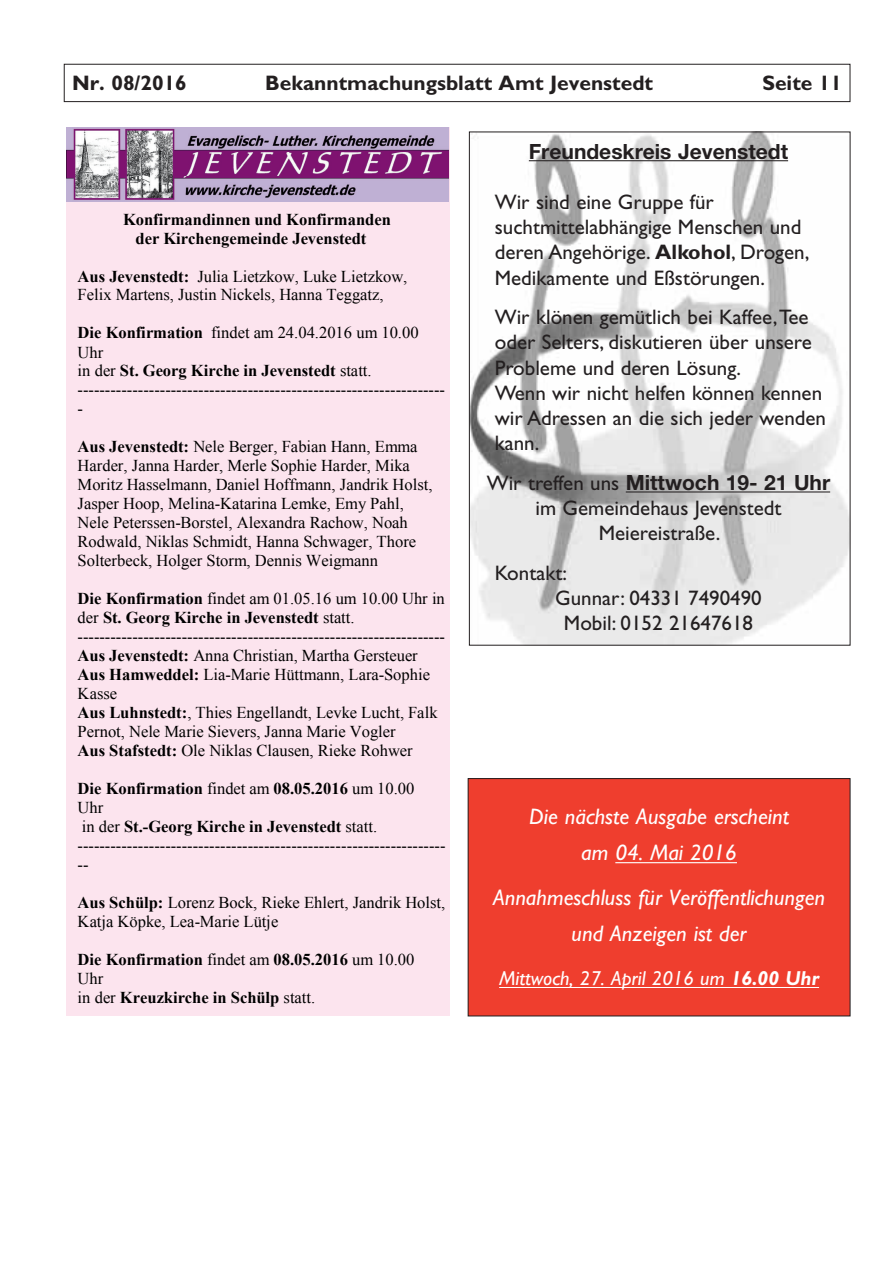
<style>
.page{position:relative;width:893px;height:1263px;background:#fff}
.page>*{position:absolute;margin:0;border:0;box-sizing:border-box;transform-origin:0 0}
.t1{font:italic 22.5px/36px "Gill Sans Std";color:#fff;text-align:center}
.t2{font:21px/25.2px "Gill Sans Std";color:#231f20}
.t3{font:700 21px "Helvetica Neue LT Pro";color:#231f20}
.t4{font:700 21px "Gill Sans Std";color:#231f20}
.t5{font:italic 20.25px "Gill Sans Std";color:#fff}
.t6{font:16.5px/18.9px "Times New Roman";color:#000}
.t7{font:700 16.5px/18.9px "Times New Roman";color:#000}
.s1{font-weight:700}
.s2{font-weight:400}
.s3{font-family:"Gill Sans Std";font-weight:400}
</style>
<div class="page">
<div style="left:64px;top:64px;width:786px;height:38px;border:1px solid #231f20"></div>
<div style="left:66px;top:128px;width:384px;height:888px;background:#fce4ee"></div>
<img style="left:66px;top:128px;width:383px;height:73px">
<img style="left:471px;top:134px;width:377px;height:509px">
<hr style="left:529px;top:160px;width:259px;height:1px;background:#231f20">
<hr style="left:626px;top:491px;width:204px;height:1px;background:#231f20">
<div style="left:468px;top:778px;width:382px;height:238px;background:#ef3e2e"></div>
<hr style="left:615px;top:862px;width:122px;height:1px;background:#fff">
<hr style="left:499px;top:987px;width:320px;height:1px;background:#fff">
<div style="left:468px;top:778px;width:382px;height:238px;border:1px solid #231f20"></div>
<p class="t4" style="left:72px;top:71px;width:116px">Nr. 08/2016</p>
<p class="t4" style="left:265px;top:71px;width:389px">Bekanntmachungsblatt Amt Jevenstedt</p>
<p class="t4" style="left:762px;top:71px;width:81px">Seite 11</p>
<p class="t7" style="left:136px;top:210px;width:257px;text-indent:-13px">Konfirmandinnen und Konfirmanden der Kirchengemeinde Jevenstedt</p>
<p class="t6" style="left:78px;top:266px;width:331px"><span class="s1">Aus Jevenstedt:</span> Julia Lietzkow, Luke Lietzkow,<br>Felix Martens, Justin Nickels, Hanna Teggatz,</p>
<p class="t6" style="left:78px;top:323px;width:369px"><span class="s1">Die Konfirmation</span> findet am 24.04.2016 um 10.00<br>Uhr<br>in der <span class="s1">St. Georg Kirche in Jevenstedt</span> statt. ------------------------------------------------------------------- -</p>
<p class="t6" style="left:78px;top:437px;width:356px"><span class="s1">Aus Jevenstedt:</span> Nele Berger, Fabian Hann, Emma Harder, Janna Harder, Merle Sophie Harder, Mika Moritz Hasselmann, Daniel Hoffmann, Jandrik Holst, Jasper Hoop, Melina-Katarina Lemke, Emy Pahl, Nele Peterssen-Borstel, Alexandra Rachow, Noah Rodwald, Niklas Schmidt, Hanna Schwager, Thore Solterbeck, Holger Storm, Dennis Weigmann</p>
<p class="t6" style="left:78px;top:589px;width:369px"><span class="s1">Die Konfirmation</span> findet am 01.05.16 um 10.00 Uhr in der <span class="s1">St. Georg Kirche in Jevenstedt</span> statt. ------------------------------------------------------------------- <span class="s1">Aus Jevenstedt:</span> Anna Christian, Martha Gersteuer <span class="s1">Aus Hamweddel:</span> Lia-Marie Hüttmann, Lara-Sophie Kasse<br><span class="s1">Aus Luhnstedt:</span>, Thies Engellandt, Levke Lucht, Falk Pernot, Nele Marie Sievers, Janna Marie Vogler<br><span class="s1">Aus Stafstedt:</span> Ole Niklas Clausen, Rieke Rohwer</p>
<p class="t6" style="left:78px;top:779px;width:369px"><span class="s1">Die Konfirmation</span> findet am <span class="s1">08.05.2016</span> um 10.00<br>Uhr<br>in der <span class="s1">St.-Georg Kirche in Jevenstedt</span> statt. ------------------------------------------------------------------- --</p>
<p class="t6" style="left:78px;top:892px;width:369px"><span class="s1">Aus Schülp:</span> Lorenz Bock, Rieke Ehlert, Jandrik Holst,<br>Katja Köpke, Lea-Marie Lütje</p>
<p class="t7" style="left:78px;top:949px;width:338px">Die Konfirmation <span class="s2">findet am</span> 08.05.2016 <span class="s2">um 10.00<br>Uhr<br>in der</span> Kreuzkirche in Schülp <span class="s2">statt.</span></p>
<p class="t3" style="left:529px;top:138px;width:261px">Freundeskreis Jevenstedt</p>
<p class="t2" style="left:495px;top:189px;width:316px">Wir sind eine Gruppe für suchtmittelabhängige Menschen und deren Angehörige. <span class="s1">Alkohol</span>, Drogen,<br>Medikamente und Eßstörungen.</p>
<p class="t2" style="left:495px;top:305px;width:333px">Wir klönen gemütlich bei Kaffee, Tee oder Selters, diskutieren über unsere<br>Probleme und deren Lösung.<br>Wenn wir nicht helfen können kennen wir Adressen an die sich jeder wenden kann.</p>
<p class="t3" style="left:487px;top:469px;width:345px"><span class="s3">Wir treffen uns</span> Mittwoch 19- 21 Uhr</p>
<p class="t2" style="left:535px;top:495px;width:248px;text-align:center">im Gemeindehaus Jevenstedt<br>Meiereistraße.</p>
<p class="t2" style="left:495px;top:560px;width:74px">Kontakt:</p>
<p class="t2" style="left:555px;top:586px;width:208px">Gunnar: 04331 7490490</p>
<p class="t2" style="left:564px;top:611px;width:191px">Mobil: 0152 21647618</p>
<h1 class="t1" style="left:529px;top:799px;width:261px">Die nächste Ausgabe erscheint am 04. Mai 2016</h1>
<h1 class="t1" style="left:493px;top:879px;width:333px">Annahmeschluss für Veröffentlichungen und Anzeigen ist der</h1>
<p class="t5" style="left:499px;top:967px;width:321px">Mittwoch, 27. April 2016 um <span class="s1">16.00 Uhr</span></p>
</div>
